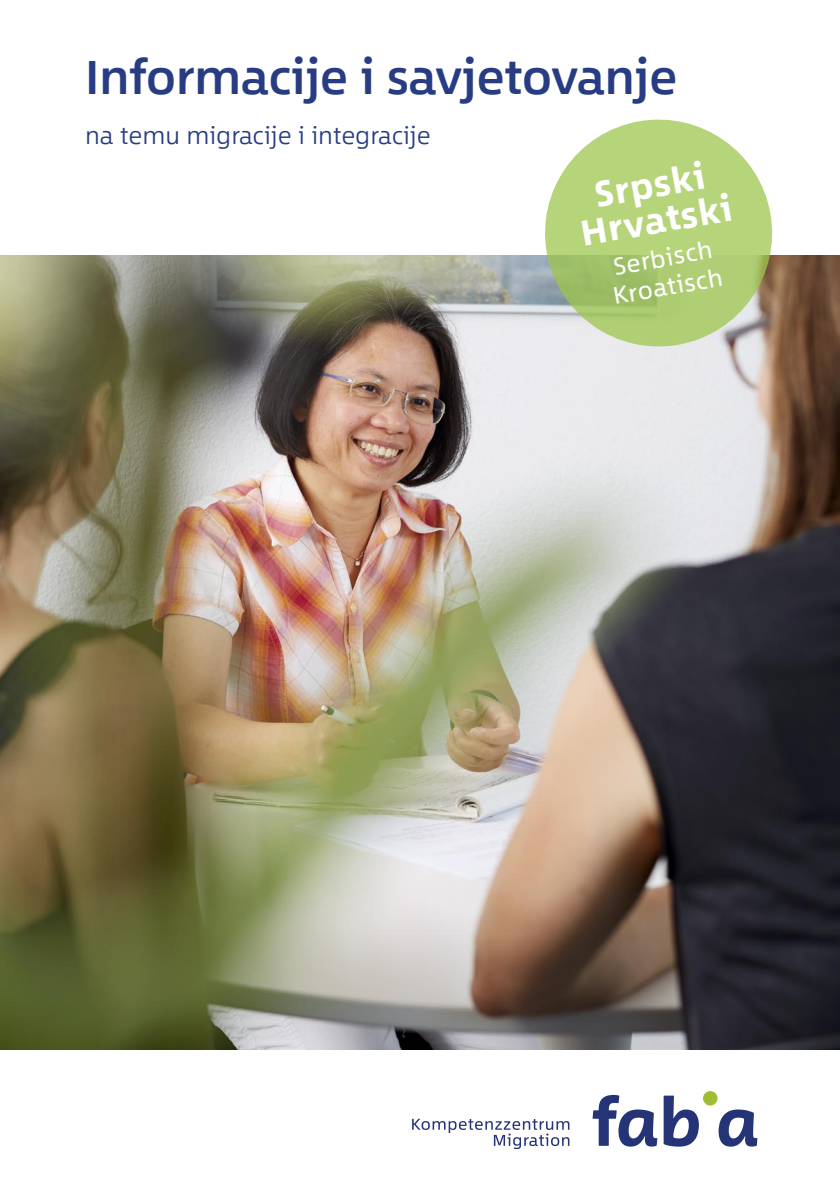
<style>
.page{position:relative;width:840px;height:1191px;background:#fff}
.page>*{position:absolute;margin:0;border:0;box-sizing:border-box;transform-origin:0 0}
.t1{font:500 48px "Between 1";letter-spacing:-.01em;color:#273c83}
.t2{font:700 36px/36px "Between 1";color:#fff;text-align:center}
.t3{font:300 24px "Between 1";color:#273c83}
.t4{font:24px "Between 1";color:#fff}
</style>
<div class="page">
<img style="left:0;top:255px;width:839px;height:794px">
<svg style="left:412px;top:1118px;width:157px;height:31px"></svg>
<svg style="left:592px;top:1095px;width:65px;height:51px"></svg>
<svg style="left:663px;top:1095px;width:35px;height:51px"></svg>
<svg style="left:718px;top:1109px;width:39px;height:37px"></svg>
<div style="left:702px;top:1091px;width:15px;height:14px;background:#a0be35;border-radius:50%"></div>
<svg style="left:535px;top:119px;width:245px;height:236px;background:#bfd495"></svg>
<p class="t1" style="left:85px;top:45px;width:593px">Informacije i savjetovanje</p>
<p class="t3" style="left:85px;top:120px;width:347px">na temu migracije i integracije</p>
<p class="t2" style="left:571px;top:180px;width:154px;rotate:-10deg">Srpski<br>Hrvatski</p>
<p class="t4" style="left:611px;top:251px;width:101px;rotate:-10deg">Serbisch</p>
<p class="t4" style="left:610px;top:280px;width:112px;rotate:-10deg">Kroatisch</p>
</div>
